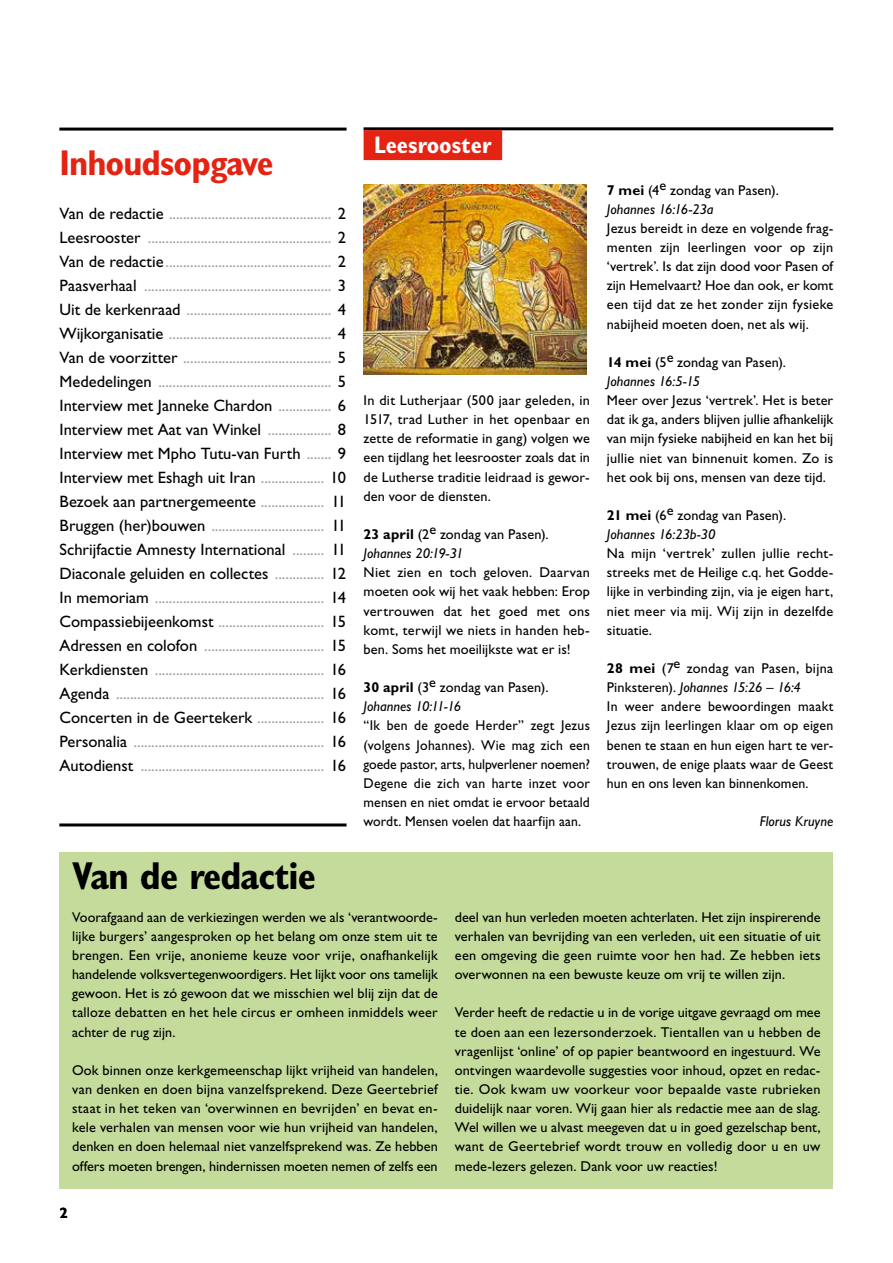
<style>
.page{position:relative;width:893px;height:1263px;background:#fff}
.page>*{position:absolute;margin:0;border:0;box-sizing:border-box;transform-origin:0 0}
.t1{font:700 condensed 39px "Gill Sans Std";letter-spacing:-.025em;color:#000}
.t2{font:700 condensed 36px "Gill Sans Std";letter-spacing:-.025em;color:#e42313}
.t3{font:700 condensed 24px "Gill Sans Std";color:#fff}
.t4{font:16.5px/24px "Gill Sans Std";color:#9d9d9c;text-align:justify}
.t5{font:700 15px "Gill Sans Std";color:#000}
.t6{font:14.25px/19.2px "Gill Sans Std";letter-spacing:.01em;color:#000;text-align:justify}
.t7{font:14.25px/19.2px "Gill Sans Std";letter-spacing:.01em;color:#000;text-align:justify;scale:.96 1}
.t8{font:italic 14.25px "Gill Sans Std";letter-spacing:.005em;color:#000}
.s1{color:#000}
.s2{font-weight:700}
.s3{font-style:italic}
</style>
<div class="page">
<hr style="left:59px;top:128px;width:288px;height:3px;background:#000">
<hr style="left:59px;top:823px;width:288px;height:3px;background:#000">
<div style="left:59px;top:853px;width:774px;height:336px;background:#c4db9b"></div>
<hr style="left:364px;top:127px;width:469px;height:3px;background:#000">
<div style="left:364px;top:130px;width:138px;height:30px;background:#e42313"></div>
<img style="left:364px;top:185px;width:223px;height:190px">
<h2 class="t2" style="left:60px;top:142px;width:216px">Inhoudsopgave</h2>
<p class="t4" style="left:59px;top:201px;width:288px"><span class="s1">Van de redactie</span> .............................................. <span class="s1">2<br>Leesrooster</span> .................................................... <span class="s1">2<br>Van de redactie</span>............................................... <span class="s1">2<br>Paasverhaal</span> ..................................................... <span class="s1">3<br>Uit de kerkenraad</span> ......................................... <span class="s1">4<br>Wijkorganisatie</span> .............................................. <span class="s1">4<br>Van de voorzitter</span> .......................................... <span class="s1">5<br>Mededelingen</span> ................................................. <span class="s1">5<br>Interview met Janneke Chardon</span> ............... <span class="s1">6<br>Interview met Aat van Winkel</span> .................. <span class="s1">8<br>Interview met Mpho Tutu-van Furth</span> ....... <span class="s1">9<br>Interview met Eshagh uit Iran</span> .................. <span class="s1">10<br>Bezoek aan partnergemeente</span> .................. <span class="s1">11<br>Bruggen (her)bouwen</span> ................................ <span class="s1">11<br>Schrijfactie Amnesty International</span> ......... <span class="s1">11<br>Diaconale geluiden en collectes</span> .............. <span class="s1">12<br>In memoriam</span> ................................................ <span class="s1">14<br>Compassiebijeenkomst</span> .............................. <span class="s1">15<br>Adressen en colofon</span> .................................. <span class="s1">15<br>Kerkdiensten</span> ................................................ <span class="s1">16<br>Agenda</span> ........................................................... <span class="s1">16<br>Concerten in de Geertekerk</span> ................... <span class="s1">16<br>Personalia</span> ...................................................... <span class="s1">16<br>Autodienst</span> .................................................... <span class="s1">16</span></p>
<h3 class="t3" style="left:374px;top:130px;width:119px">Leesrooster</h3>
<p class="t6" style="left:364px;top:391px;width:228px">In dit Lutherjaar (500 jaar geleden, in 1517, trad Luther in het openbaar en zette de reformatie in gang) volgen we een tijdlang het leesrooster zoals dat in de Lutherse traditie leidraad is gewor&shy;den voor de diensten.</p>
<p class="t6" style="left:364px;top:525px;width:187px"><span class="s2">23 april</span> (2e zondag van Pasen).<br><span class="s3">Johannes 20:19-31</span></p>
<p class="t6" style="left:364px;top:563px;width:228px">Niet zien en toch geloven. Daarvan moeten ook wij het vaak hebben: Erop vertrouwen dat het goed met ons komt, terwijl we niets in handen heb&shy;ben. Soms het moeilijkste wat er is!</p>
<p class="t6" style="left:364px;top:678px;width:186px"><span class="s2">30 april</span> (3e zondag van Pasen).<br><span class="s3">Johannes 10:11-16</span></p>
<p class="t7" style="left:364px;top:716px;width:237px">“Ik ben de goede Herder” zegt Jezus (volgens Johannes). Wie mag zich een goede pastor, arts, hulpverlener noemen?<br>Degene die zich van harte inzet voor mensen en niet omdat ie ervoor betaald wordt. Mensen voelen dat haarfijn aan.</p>
<p class="t6" style="left:607px;top:180px;width:173px"><span class="s2">7 mei</span> (4e zondag van Pasen).<br><span class="s3">Johannes 16:16-23a</span></p>
<p class="t6" style="left:607px;top:218px;width:228px">Jezus bereidt in deze en volgende frag&shy;menten zijn leerlingen voor op zijn ‘vertrek’. Is dat zijn dood voor Pasen of zijn Hemelvaart? Hoe dan ook, er komt een tijd dat ze het zonder zijn fysieke nabijheid moeten doen, net als wij.</p>
<p class="t6" style="left:607px;top:352px;width:181px"><span class="s2">14 mei</span> (5e zondag van Pasen).<br><span class="s3">Johannes 16:5-15</span></p>
<p class="t6" style="left:607px;top:391px;width:228px">Meer over Jezus ‘vertrek’. Het is beter dat ik ga, anders blijven jullie afhankelijk van mijn fysieke nabijheid en kan het bij jullie niet van binnenuit komen. Zo is het ook bij ons, mensen van deze tijd.</p>
<p class="t6" style="left:607px;top:506px;width:181px"><span class="s2">21 mei</span> (6e zondag van Pasen).<br><span class="s3">Johannes 16:23b-30</span></p>
<p class="t6" style="left:607px;top:544px;width:228px">Na mijn ‘vertrek’ zullen jullie recht&shy;streeks met de Heilige c.q. het Godde&shy;lijke in verbinding zijn, via je eigen hart, niet meer via mij. Wij zijn in dezelfde situatie.</p>
<p class="t6" style="left:607px;top:659px;width:228px;text-align:left"><span class="s2">28 mei</span> (7e zondag van Pasen, bijna Pinksteren). <span class="s3">Johannes 15:26 – 16:4<br></span>In weer andere bewoordingen maakt Jezus zijn leerlingen klaar om op eigen benen te staan en hun eigen hart te ver&shy;trouwen, de enige plaats waar de Geest hun en ons leven kan binnenkomen.</p>
<p class="t8" style="left:760px;top:813px;width:75px">Florus Kruyne</p>
<h1 class="t1" style="left:72px;top:853px;width:245px">Van de redactie</h1>
<p class="t6" style="left:72px;top:907px;width:367px">Voorafgaand aan de verkiezingen werden we als ‘verantwoorde&shy;lijke burgers’ aangesproken op het belang om onze stem uit te brengen. Een vrije, anonieme keuze voor vrije, onafhankelijk handelende volksvertegenwoordigers. Het lijkt voor ons tamelijk gewoon. Het is zó gewoon dat we misschien wel blij zijn dat de talloze debatten en het hele circus er omheen inmiddels weer achter de rug zijn.</p>
<p class="t6" style="left:72px;top:1060px;width:367px">Ook binnen onze kerkgemeenschap lijkt vrijheid van handelen, van denken en doen bijna vanzelfsprekend. Deze Geertebrief staat in het teken van ‘overwinnen en bevrijden’ en bevat en&shy;kele verhalen van mensen voor wie hun vrijheid van handelen, denken en doen helemaal niet vanzelfsprekend was. Ze hebben offers moeten brengen, hindernissen moeten nemen of zelfs een</p>
<p class="t5" style="left:60px;top:1204px;width:10px">2</p>
<p class="t6" style="left:455px;top:907px;width:367px">deel van hun verleden moeten achterlaten. Het zijn inspirerende verhalen van bevrijding van een verleden, uit een situatie of uit een omgeving die geen ruimte voor hen had. Ze hebben iets overwonnen na een bewuste keuze om vrij te willen zijn.</p>
<p class="t6" style="left:455px;top:1003px;width:367px">Verder heeft de redactie u in de vorige uitgave gevraagd om mee te doen aan een lezersonderzoek. Tientallen van u hebben de vragenlijst ‘online’ of op papier beantwoord en ingestuurd. We ontvingen waardevolle suggesties voor inhoud, opzet en redac&shy;tie. Ook kwam uw voorkeur voor bepaalde vaste rubrieken duidelijk naar voren. Wij gaan hier als redactie mee aan de slag.<br>Wel willen we u alvast meegeven dat u in goed gezelschap bent, want de Geertebrief wordt trouw en volledig door u en uw mede-lezers gelezen. Dank voor uw reacties!</p>
</div>
